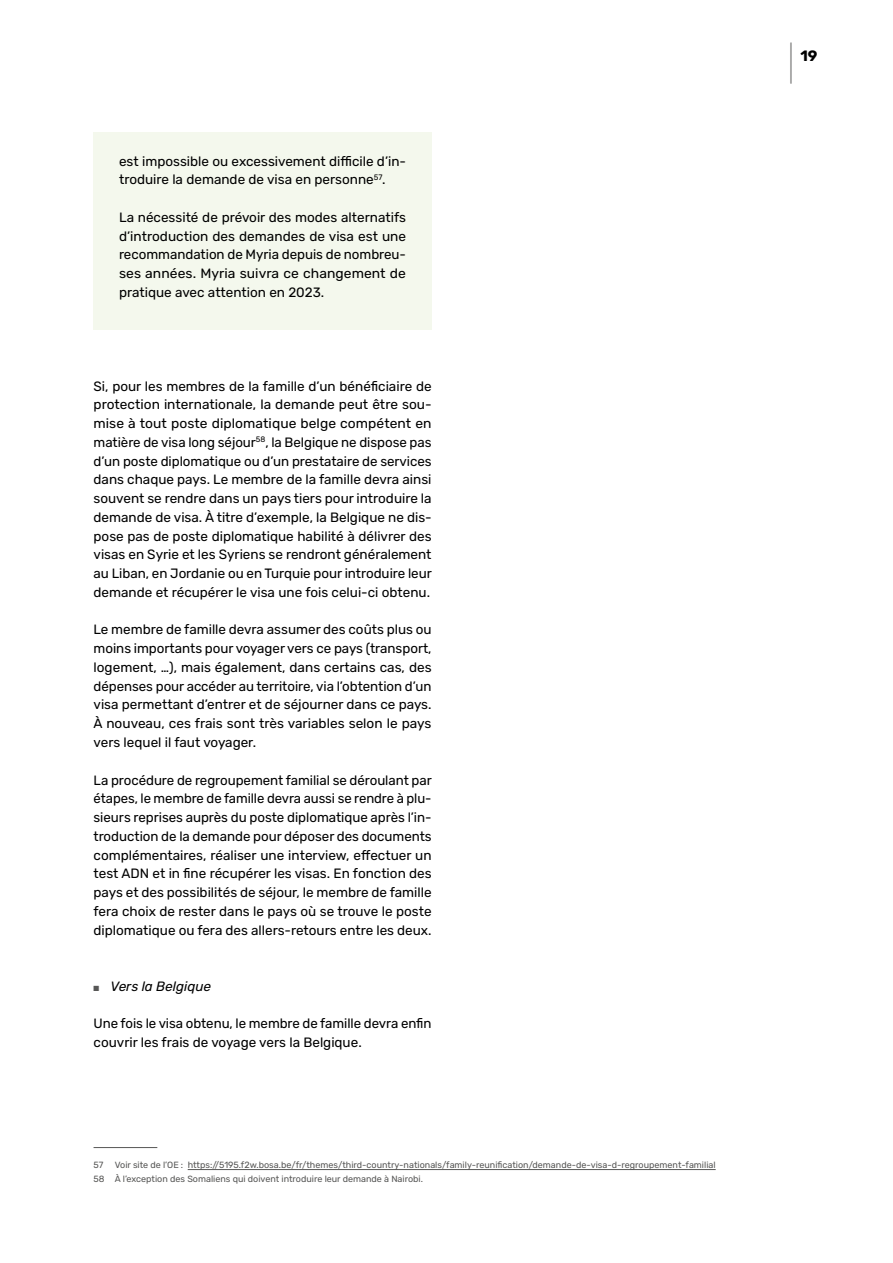
<style>
.page{position:relative;width:893px;height:1263px;background:#fff}
.page>*{position:absolute;margin:0;border:0;box-sizing:border-box;transform-origin:0 0}
.t1{font:300 37.5px "Rubik";color:#575756;scale:.4 1}
.t2{font:700 15px "Rubik";color:#000}
.Body{font:13.5px/18.8px "Rubik";color:#000;text-align:justify}
.groene_kadertekst{font:13.5px/18.8px "Rubik";color:#000}
.t3{font:italic 13.5px "Rubik";color:#000}
.Voetnoot{font:9px "Rubik";color:#575756}
.s1{color:#575756}
</style>
<div class="page">
<div style="left:94px;top:123px;width:338px;height:95px;background:#f4f8ed"></div>
<div style="left:94px;top:180px;width:338px;height:150px;background:#f4f8ed"></div>
<hr style="left:94px;top:1147px;width:63px;height:1px;background:#575756">
<hr style="left:188px;top:1169px;width:528px;height:1px;background:#575756">
<div style="left:73px;top:82px;width:359px;height:50px;background:#fff"></div>
<p class="groene_kadertekst" style="left:119px;top:152px;width:289px">est impossible ou excessivement difficile d’in&shy;troduire la demande de visa en personne<sup>57</sup>.</p>
<p class="groene_kadertekst" style="left:119px;top:208px;width:289px;text-align:justify">La nécessité de prévoir des modes alternatifs d’introduction des demandes de visa est une recommandation de Myria depuis de nombreu&shy;ses années. Myria suivra ce changement de pratique avec attention en 2023.</p>
<p class="Body" style="left:94px;top:377px;width:340px">Si, pour les membres de la famille d’un bénéficiaire de protection internationale, la demande peut être sou&shy;mise à tout poste diplomatique belge compétent en matière de visa long séjour<sup>58</sup>, la Belgique ne dispose pas d’un poste diplomatique ou d’un prestataire de services dans chaque pays. Le membre de la famille devra ainsi souvent se rendre dans un pays tiers pour introduire la demande de visa. À titre d’exemple, la Belgique ne dis&shy;pose pas de poste diplomatique habilité à délivrer des visas en Syrie et les Syriens se rendront généralement au Liban, en Jordanie ou en Turquie pour introduire leur demande et récupérer le visa une fois celui-ci obtenu.</p>
<p class="Body" style="left:94px;top:621px;width:340px">Le membre de famille devra assumer des coûts plus ou moins importants pour voyager vers ce pays (transport, logement, …), mais également, dans certains cas, des dépenses pour accéder au territoire, via l’obtention d’un visa permettant d’entrer et de séjourner dans ce pays.<br>À nouveau, ces frais sont très variables selon le pays vers lequel il faut voyager.</p>
<p class="Body" style="left:94px;top:771px;width:340px">La procédure de regroupement familial se déroulant par étapes, le membre de famille devra aussi se rendre à plu&shy;sieurs reprises auprès du poste diplomatique après l’in&shy;troduction de la demande pour déposer des documents complémentaires, réaliser une interview, effectuer un test ADN et in fine récupérer les visas. En fonction des pays et des possibilités de séjour, le membre de famille fera choix de rester dans le pays où se trouve le poste diplomatique ou fera des allers-retours entre les deux.</p>
<p class="t3" style="left:94px;top:979px;width:119px"><span class="s1">■</span> Vers la Belgique</p>
<p class="Body" style="left:94px;top:1014px;width:340px">Une fois le visa obtenu, le membre de famille devra enfin couvrir les frais de voyage vers la Belgique.</p>
<p class="Voetnoot" style="left:94px;top:1160px;width:11px">57</p>
<p class="Voetnoot" style="left:115px;top:1160px;width:602px">Voir site de l’OE : https://5195.f2w.bosa.be/fr/themes/third-country-nationals/family-reunification/demande-de-visa-d-regroupement-familial</p>
<p class="Voetnoot" style="left:94px;top:1174px;width:331px">58 À l’exception des Somaliens qui doivent introduire leur demande à Nairobi.</p>
<h1 class="t1" style="left:789px;top:42px;width:10px">|</h1>
<p class="t2" style="left:800px;top:47px;width:19px">19</p>
</div>
